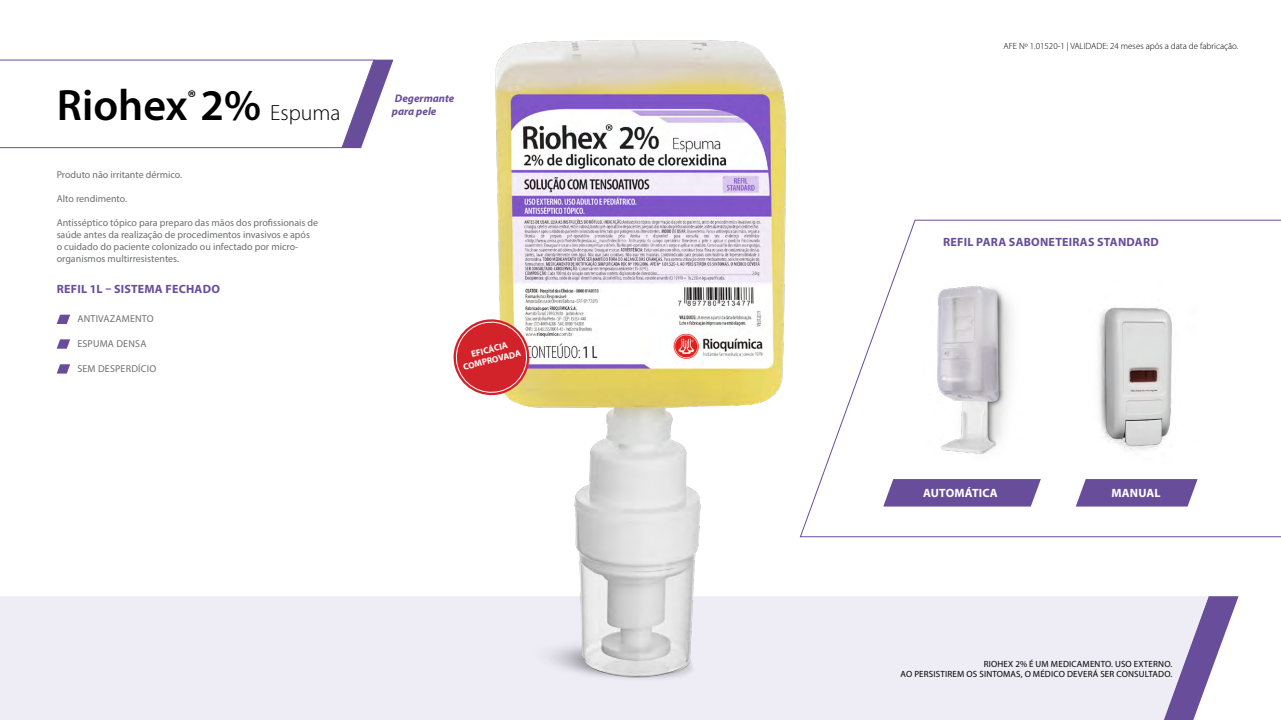
<style>
.page{position:relative;width:1281px;height:720px;background:#fff}
.page>*{position:absolute;margin:0;border:0;box-sizing:border-box;transform-origin:0 0}
.t1{font:600 44px "Myriad Pro";color:#000}
.t2{font:700 12px "Myriad Pro";letter-spacing:.02em;color:#684d9a}
.t3{font:700 12px "Myriad Pro";letter-spacing:.02em;color:#fff}
.t4{font:italic 700 11px/13.2px "Myriad Pro";color:#684d9a}
.t5{font:10px/12px "Myriad Pro";color:#6e6f72}
.t6{font:10px "Myriad Pro";letter-spacing:.02em;color:#6e6f72}
.t7{font:9px/10.8px "Myriad Pro";letter-spacing:.02em;color:#000;text-align:right}
.t8{font:300 9px "Myriad Pro";color:#000}
.t9{font:700 9px/10.8px "Myriad Pro";color:#fff;text-align:center}
.s1{font-weight:300;font-size:22px}
</style>
<div class="page">
<svg style="left:805px;top:219px;width:475px;height:319px"></svg>
<svg style="left:883px;top:479px;width:157px;height:28px;background:#735aa1"></svg>
<svg style="left:1075px;top:479px;width:122px;height:28px;background:#775ea4"></svg>
<svg style="left:1208px;top:596px;width:30px;height:84px"></svg>
<div style="left:0;top:596px;width:1208px;height:124px;background:#eeedf6"></div>
<svg style="left:0;top:59px;width:393px;height:90px"></svg>
<svg style="left:57px;top:315px;width:13px;height:9px"></svg>
<svg style="left:57px;top:339px;width:13px;height:10px"></svg>
<svg style="left:57px;top:364px;width:13px;height:10px"></svg>
<img style="left:475px;top:40px;width:330px;height:655px">
<img style="left:1074px;top:281px;width:122px;height:183px">
<img style="left:910px;top:282px;width:119px;height:179px">
<svg style="left:453px;top:315px;width:80px;height:84px"></svg>
<h1 class="t1" style="left:57px;top:78px;width:285px">Riohex<sup>®</sup> 2% <span class="s1">Espuma</span></h1>
<p class="t4" style="left:392px;top:91px;width:64px">Degermante para pele</p>
<p class="t5" style="left:57px;top:168px;width:127px">Produto não irritante dérmico.</p>
<p class="t5" style="left:57px;top:192px;width:72px">Alto rendimento.</p>
<p class="t5" style="left:57px;top:216px;width:263px">Antisséptico tópico para preparo das mãos dos profissionais de saúde antes da realização de procedimentos invasivos e após<br>o cuidado do paciente colonizado ou infectado por micro&shy;organismos multirresistentes.</p>
<p class="t2" style="left:57px;top:281px;width:165px">REFIL 1L – SISTEMA FECHADO</p>
<p class="t6" style="left:77px;top:313px;width:78px">ANTIVAZAMENTO</p>
<p class="t6" style="left:77px;top:338px;width:71px">ESPUMA DENSA</p>
<p class="t6" style="left:77px;top:363px;width:80px">SEM DESPERDÍCIO</p>
<p class="t9" style="left:459px;top:351px;width:61px;rotate:-14deg">EFICÁCIA<br>COMPROVADA</p>
<p class="t8" style="left:1003px;top:41px;width:236px">AFE Nº 1.01520-1 | VALIDADE: 24 meses após a data de fabricação.</p>
<p class="t2" style="left:943px;top:234px;width:217px">REFIL PARA SABONETEIRAS STANDARD</p>
<p class="t3" style="left:922px;top:485px;width:76px">AUTOMÁTICA</p>
<p class="t3" style="left:1111px;top:485px;width:51px">MANUAL</p>
<p class="t7" style="left:900px;top:658px;width:273px">RIOHEX 2% É UM MEDICAMENTO. USO EXTERNO.<br>AO PERSISTIREM OS SINTOMAS, O MÉDICO DEVERÁ SER CONSULTADO.</p>
</div>
